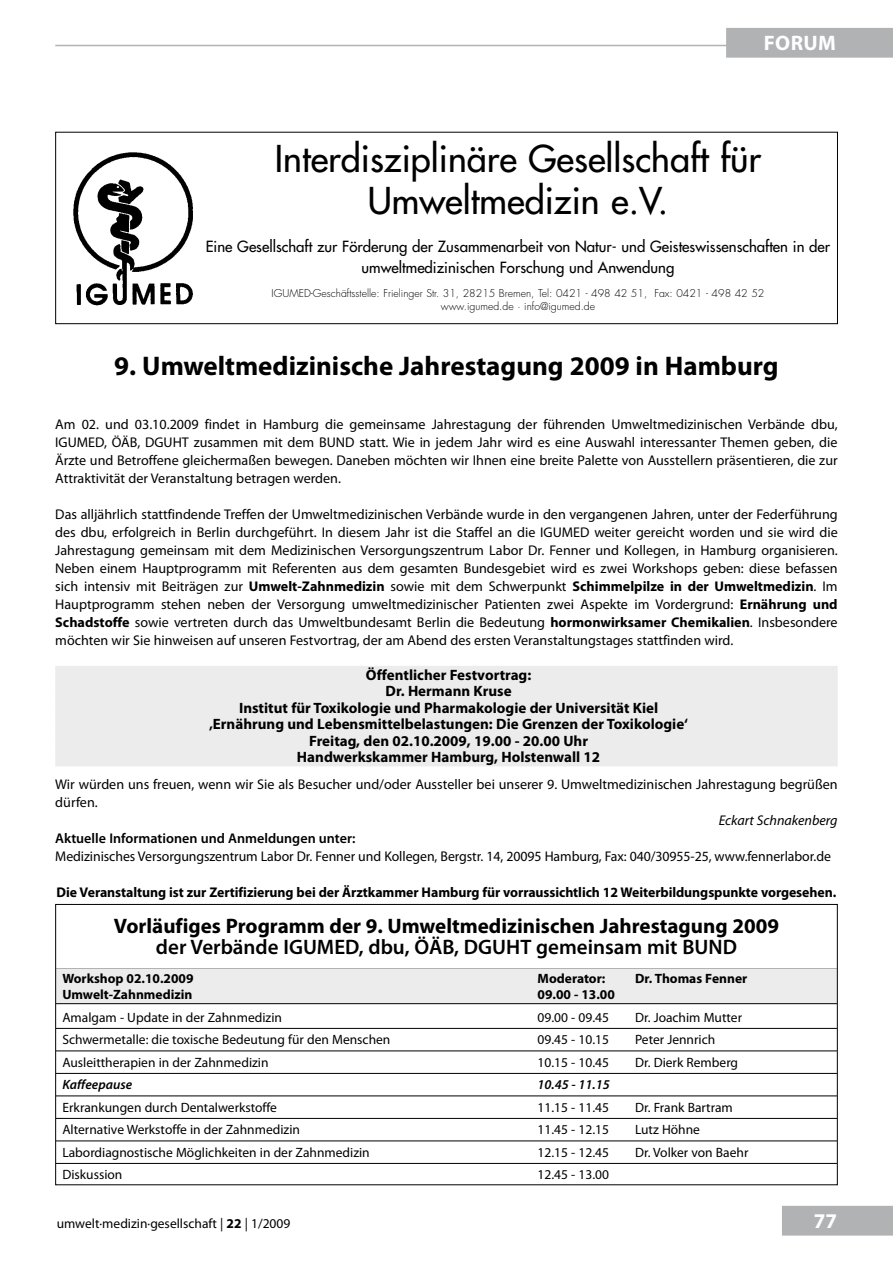
<style>
.page{position:relative;width:893px;height:1263px;background:#fff}
.page>*{position:absolute;margin:0;border:0;box-sizing:border-box;transform-origin:0 0}
.t1{font:36px/41.5px "Futura";color:#000;text-align:center}
.t2{font:700 27px "Myriad Pro";color:#000}
.t3{font:700 21px "Myriad Pro";color:#000}
.t4{font:600 21px "Myriad Pro";color:#000}
.t5{font:700 15px/16.5px "Myriad Pro";color:#000;text-align:center}
.t6{font:15px/20.5px "Futura";color:#000;text-align:center}
.t7{font:14.1px/18px "Myriad Pro";color:#000;text-align:justify}
.t8{font:700 14.1px "Myriad Pro";letter-spacing:-.005em;color:#000}
.t9{font:600 14.1px "Myriad Pro";color:#000}
.t10{font:italic 14.1px "Myriad Pro";color:#000}
.t11{font:13.5px "Myriad Pro";color:#000}
.t12{font:700 13.5px "Myriad Pro";color:#000}
.t13{font:italic 600 13.5px "Myriad Pro";color:#000}
.t14{font:300 10.5px/13px "Futura";color:#000;text-align:center}
.s1{font-weight:700}
</style>
<div class="page">
<hr style="left:55px;top:45px;width:783px;height:1px;background:#b1b2b4">
<div style="left:782px;top:1206px;width:111px;height:29px;background:#b1b2b4"></div>
<div style="left:726px;top:28px;width:167px;height:30px;background:#b1b2b4"></div>
<div style="left:55px;top:132px;width:783px;height:192px;border:1px solid #000"></div>
<img style="left:73px;top:152px;width:120px;height:154px">
<div style="left:56px;top:969px;width:781px;height:18px;background:#ececed"></div>
<div style="left:56px;top:985px;width:781px;height:18px;background:#ececed"></div>
<hr style="left:56px;top:1003px;width:781px;height:1px;background:#000">
<hr style="left:56px;top:1028px;width:781px;height:1px;background:#000">
<hr style="left:56px;top:1050px;width:781px;height:1px;background:#000">
<hr style="left:56px;top:1073px;width:781px;height:1px;background:#000">
<hr style="left:56px;top:1095px;width:781px;height:1px;background:#000">
<hr style="left:56px;top:1118px;width:781px;height:1px;background:#000">
<hr style="left:56px;top:1140px;width:781px;height:1px;background:#000">
<hr style="left:56px;top:1163px;width:781px;height:1px;background:#000">
<div style="left:55px;top:666px;width:783px;height:18px;background:#ececed"></div>
<div style="left:55px;top:682px;width:783px;height:18px;background:#ececed"></div>
<div style="left:55px;top:699px;width:783px;height:18px;background:#ececed"></div>
<div style="left:55px;top:715px;width:783px;height:18px;background:#ececed"></div>
<div style="left:55px;top:732px;width:783px;height:18px;background:#ececed"></div>
<div style="left:55px;top:748px;width:783px;height:18px;background:#ececed"></div>
<h1 class="t1" style="left:275px;top:138px;width:488px">Interdisziplinäre Gesellschaft für<br>Umweltmedizin e.V.</h1>
<p class="t6" style="left:206px;top:236px;width:626px">Eine Gesellschaft zur Förderung der Zusammenarbeit von Natur- und Geistes-wissenschaften in der um-welt-medizinischen Forschung und Anwendung</p>
<p class="t14" style="left:272px;top:287px;width:494px">IGUMED-Geschäftsstelle: Frielinger Str. 31, 28215 Bremen, Tel: 0421 - 498 42 51, Fax: 0421 - 498 42 52 www.igumed.de · info@igumed.de</p>
<h2 class="t2" style="left:114px;top:348px;width:666px">9. Umweltmedizinische Jahrestagung 2009 in Hamburg</h2>
<p class="t7" style="left:55px;top:415px;width:784px">Am 02. und 03.10.2009 findet in Hamburg die gemeinsame Jahrestagung der führenden Umweltmedizinischen Verbände dbu, IGUMED, ÖÄB, DGUHT zusammen mit dem BUND statt. Wie in jedem Jahr wird es eine Auswahl interessanter Themen geben, die Ärzte und Betroffene gleichermaßen bewegen. Daneben möchten wir Ihnen eine breite Palette von Ausstellern präsentieren, die zur Attraktivität der Veranstaltung betragen werden.</p>
<p class="t7" style="left:55px;top:505px;width:784px">Das alljährlich stattfindende Treffen der Umweltmedizinischen Verbände wurde in den vergangenen Jahren, unter der Federführung des dbu, erfolgreich in Berlin durchgeführt. In diesem Jahr ist die Staffel an die IGUMED weiter gereicht worden und sie wird die Jahrestagung gemeinsam mit dem Medizinischen Versorgungszentrum Labor Dr. Fenner und Kollegen, in Hamburg organisieren.<br>Neben einem Hauptprogramm mit Referenten aus dem gesamten Bundesgebiet wird es zwei Workshops geben: diese befassen sich intensiv mit Beiträgen zur <span class="s1">Umwelt-Zahnmedizin</span> sowie mit dem Schwerpunkt <span class="s1">Schimmelpilze in der Umweltmedizin</span>. Im Hauptprogramm stehen neben der Versorgung umweltmedizinischer Patienten zwei Aspekte im Vordergrund: <span class="s1">Ernährung und Schadstoffe</span> sowie vertreten durch das Umweltbundesamt Berlin die Bedeutung <span class="s1">hormonwirksamer Chemikalien</span>. Insbesondere möchten wir Sie hinweisen auf unseren Festvortrag, der am Abend des ersten Veranstaltungstages stattfinden wird.</p>
<p class="t5" style="left:209px;top:666px;width:481px">Öffentlicher Festvortrag:<br>Dr. Hermann Kruse<br>Institut für Toxikologie und Pharmakologie der Universität Kiel ‚Ernährung und Lebensmittelbelastungen: Die Grenzen der Toxikologie‘ Freitag, den 02.10.2009, 19.00 - 20.00 Uhr<br>Handwerkskammer Hamburg, Holstenwall 12</p>
<p class="t7" style="left:55px;top:775px;width:784px">Wir würden uns freuen, wenn wir Sie als Besucher und/oder Aussteller bei unserer 9. Umweltmedizinischen Jahrestagung begrüßen dürfen.</p>
<p class="t10" style="left:719px;top:812px;width:121px">Eckart Schnakenberg</p>
<p class="t9" style="left:55px;top:829px;width:302px">Aktuelle Informationen und Anmeldungen unter:</p>
<p class="t7" style="left:55px;top:847px;width:777px">Medizinisches Versorgungszentrum Labor Dr. Fenner und Kollegen, Bergstr. 14, 20095 Hamburg, Fax: 040/30955-25, www.fennerlabor.de</p>
<p class="t8" style="left:57px;top:883px;width:781px">Die Veranstaltung ist zur Zertifizierung bei der Ärztkammer Hamburg für vorraussichtlich 12 Weiterbildungspunkte vorgesehen.</p>
<h3 class="t3" style="left:114px;top:912px;width:666px">Vorläufiges Programm der 9. Umweltmedizinischen Jahrestagung 2009</h3>
<h3 class="t4" style="left:156px;top:934px;width:583px">der Verbände IGUMED, dbu, ÖÄB, DGUHT gemeinsam mit BUND</h3>
<p class="t12" style="left:62px;top:969px;width:133px">Workshop 02.10.2009</p>
<p class="t12" style="left:538px;top:969px;width:69px">Moderator:</p>
<p class="t12" style="left:635px;top:969px;width:114px">Dr. Thomas Fenner</p>
<p class="t12" style="left:62px;top:986px;width:131px">Umwelt-Zahnmedizin</p>
<p class="t12" style="left:538px;top:986px;width:79px">09.00 - 13.00</p>
<p class="t11" style="left:62px;top:1009px;width:221px">Amalgam - Update in der Zahnmedizin</p>
<p class="t11" style="left:538px;top:1009px;width:73px">09.00 - 09.45</p>
<p class="t11" style="left:635px;top:1009px;width:109px">Dr. Joachim Mutter</p>
<p class="t11" style="left:62px;top:1031px;width:330px">Schwermetalle: die toxische Bedeutung für den Menschen</p>
<p class="t11" style="left:538px;top:1031px;width:73px">09.45 - 10.15</p>
<p class="t11" style="left:635px;top:1031px;width:82px">Peter Jennrich</p>
<p class="t11" style="left:62px;top:1054px;width:208px">Ausleittherapien in der Zahnmedizin</p>
<p class="t11" style="left:538px;top:1054px;width:73px">10.15 - 10.45</p>
<p class="t11" style="left:635px;top:1054px;width:105px">Dr. Dierk Remberg</p>
<p class="t13" style="left:62px;top:1076px;width:71px">Kaffeepause</p>
<p class="t13" style="left:538px;top:1076px;width:74px">10.45 - 11.15</p>
<p class="t11" style="left:62px;top:1099px;width:216px">Erkrankungen durch Dentalwerkstoffe</p>
<p class="t11" style="left:537px;top:1099px;width:73px">11.15 - 11.45</p>
<p class="t11" style="left:635px;top:1099px;width:99px">Dr. Frank Bartram</p>
<p class="t11" style="left:62px;top:1121px;width:239px">Alternative Werkstoffe in der Zahnmedizin</p>
<p class="t11" style="left:537px;top:1121px;width:73px">11.45 - 12.15</p>
<p class="t11" style="left:635px;top:1121px;width:66px">Lutz Höhne</p>
<p class="t11" style="left:62px;top:1144px;width:309px">Labordiagnostische Möglichkeiten in der Zahnmedizin</p>
<p class="t11" style="left:537px;top:1144px;width:73px">12.15 - 12.45</p>
<p class="t11" style="left:635px;top:1144px;width:115px">Dr. Volker von Baehr</p>
<p class="t11" style="left:62px;top:1166px;width:62px">Diskussion</p>
<p class="t11" style="left:537px;top:1166px;width:73px">12.45 - 13.00</p>
<p class="t11" style="left:57px;top:1215px;width:235px">umwelt·medizin·gesellschaft | <span class="s1">22</span> | 1/2009</p>
</div>
